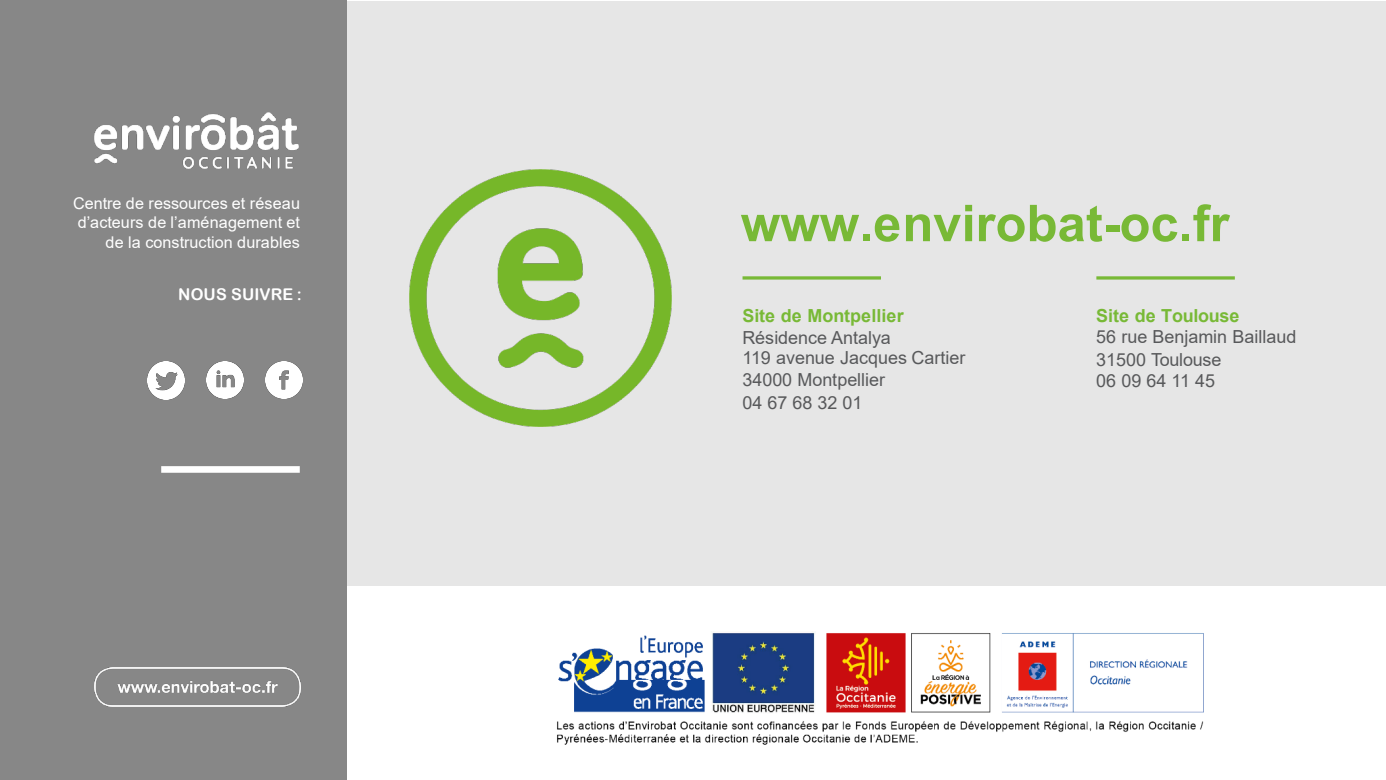
<style>
.page{position:relative;width:1386px;height:780px;background:#fff}
.page>*{position:absolute;margin:0;border:0;box-sizing:border-box;transform-origin:0 0}
.t1{font:700 50.75px "Arial";color:#78b936}
.t2{font:17.94px/21.7px "Arial";color:#58595b}
.t3{font:700 17.94px "Arial";letter-spacing:-.005em;color:#78b936}
.t4{font:16.19px/19.8px "Arial";color:#fff;text-align:right}
.t5{font:16.19px "Arial Rounded MT Bold";letter-spacing:.005em;color:#fff}
</style>
<div class="page">
<div style="left:346px;top:1px;width:1039px;height:584px;background:#e6e6e6"></div>
<div style="left:0;top:1px;width:346px;height:778px;background:#878787"></div>
<div style="left:161px;top:466px;width:139px;height:6px;background:#fff"></div>
<hr style="left:742px;top:276px;width:138px;height:3px;background:#78b936">
<hr style="left:1096px;top:276px;width:138px;height:3px;background:#78b936">
<img style="left:94px;top:112px;width:205px;height:57px">
<img style="left:94px;top:667px;width:206px;height:39px">
<img style="left:265px;top:361px;width:37px;height:37px">
<img style="left:207px;top:361px;width:36px;height:37px">
<img style="left:147px;top:361px;width:37px;height:38px">
<img style="left:409px;top:169px;width:263px;height:257px">
<img style="left:557px;top:631px;width:647px;height:114px">
<p class="t4" style="left:73px;top:193px;width:228px">Centre de ressources et réseau d’acteurs de l’aménagement et de la construction durables</p>
<p class="t5" style="left:178px;top:284px;width:125px">NOUS SUIVRE :</p>
<h1 class="t1" style="left:740px;top:187px;width:490px">www.envirobat-oc.fr</h1>
<p class="t3" style="left:742px;top:303px;width:163px">Site de Montpellier</p>
<p class="t2" style="left:742px;top:326px;width:225px">Résidence Antalya<br>119 avenue Jacques Cartier<br>34000 Montpellier<br>04 67 68 32 01</p>
<p class="t3" style="left:1096px;top:303px;width:145px">Site de Toulouse</p>
<p class="t2" style="left:1096px;top:325px;width:202px;line-height:22.2px">56 rue Benjamin Baillaud<br>31500 Toulouse<br>06 09 64 11 45</p>
</div>
